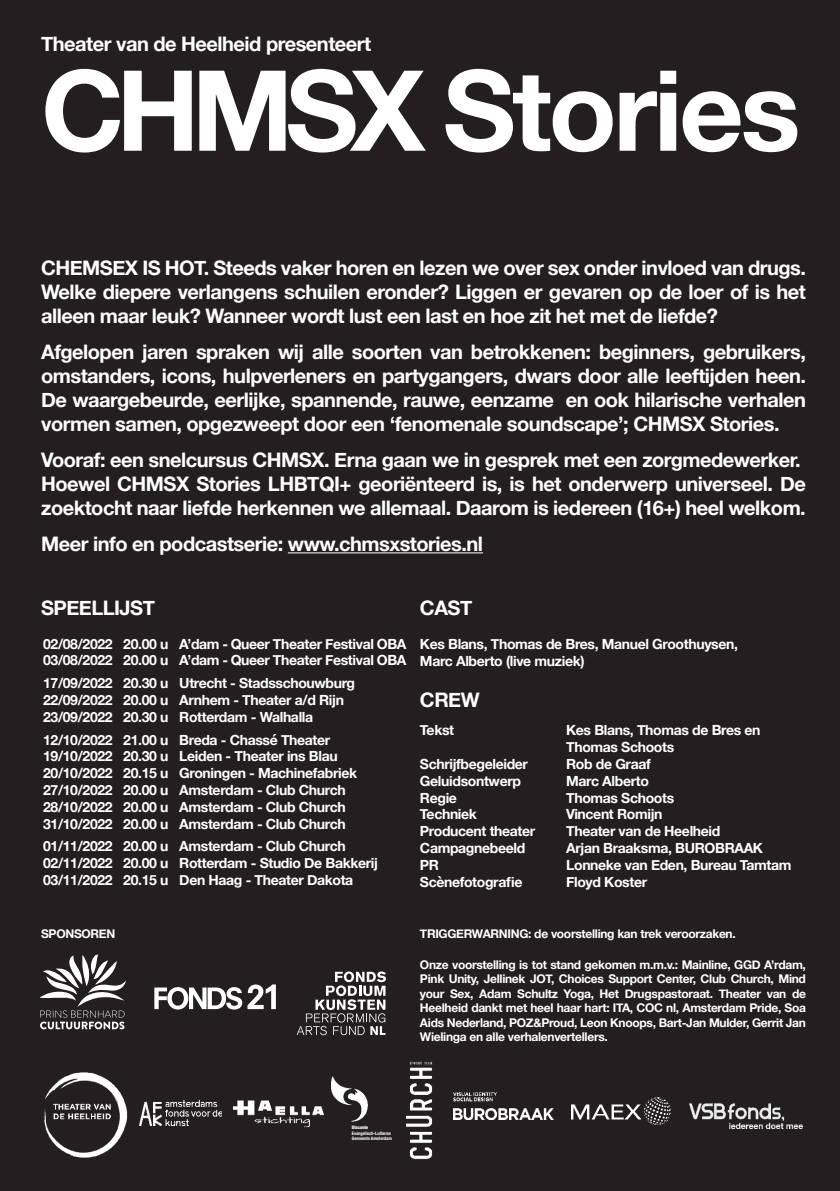
<style>
.page{position:relative;width:840px;height:1191px;background:#fff}
.page>*{position:absolute;margin:0;border:0;box-sizing:border-box;transform-origin:0 0}
.t1{font:700 112px "Helvetica Neue";letter-spacing:-.03em;color:#fff}
.t2{font:700 20px/24px "Helvetica Neue";letter-spacing:-.025em;color:#fff}
.t3{font:700 14px "Helvetica Neue";letter-spacing:-.025em;color:#fff}
.t4{font:700 12px/14.4px "Helvetica Neue";letter-spacing:-.025em;color:#fff;text-align:justify}
.t5{font:700 condensed 4.6px "Helvetica Neue";letter-spacing:-.01em;color:#fff}
.t6{font:900 condensed 4.6px "Helvetica Neue";letter-spacing:-.01em;color:#fff}
</style>
<div class="page">
<div style="left:0;top:0;width:839px;height:1191px;background:#231f20"></div>
<hr style="left:288px;top:552px;width:195px;height:1px;background:#fff">
<img style="left:331px;top:1076px;width:37px;height:46px">
<img style="left:689px;top:1103px;width:113px;height:25px">
<img style="left:139px;top:1100px;width:83px;height:25px">
<img style="left:234px;top:1100px;width:89px;height:28px">
<img style="left:406px;top:1061px;width:27px;height:99px">
<img style="left:43px;top:1072px;width:85px;height:86px">
<img style="left:453px;top:1092px;width:100px;height:27px">
<img style="left:571px;top:1097px;width:99px;height:27px">
<svg style="left:296px;top:971px;width:90px;height:64px"></svg>
<svg style="left:154px;top:984px;width:122px;height:25px"></svg>
<svg style="left:40px;top:954px;width:86px;height:75px"></svg>
<p class="t2" style="left:41px;top:32px;width:331px">Theater van de Heelheid presenteert</p>
<p class="t1" style="left:41px;top:23px;width:760px">CHMSX Stories</p>
<p class="t2" style="left:41px;top:256px;width:766px">CHEMSEX IS HOT. Steeds vaker horen en lezen we over sex onder invloed van drugs.</p>
<p class="t2" style="left:41px;top:280px;width:765px">Welke diepere verlangens schuilen eronder? Liggen er gevaren op de loer of is het alleen maar leuk? Wanneer wordt lust een last en hoe zit het met de liefde?</p>
<p class="t2" style="left:41px;top:340px;width:765px;text-align:justify">Afgelopen jaren spraken wij alle soorten van betrokkenen: beginners, gebruikers, omstanders, icons, hulpverleners en partygangers, dwars door alle leeftijden heen.<br>De waargebeurde, eerlijke, spannende, rauwe, eenzame en ook hilarische verhalen vormen samen, opgezweept door een ‘fenomenale soundscape’; CHMSX Stories.</p>
<p class="t2" style="left:41px;top:448px;width:760px">Vooraf: een snelcursus CHMSX. Erna gaan we in gesprek met een zorgmedewerker.</p>
<p class="t2" style="left:41px;top:472px;width:765px">Hoewel CHMSX Stories LHBTQI+ georiënteerd is, is het onderwerp universeel. De zoektocht naar liefde herkennen we allemaal. Daarom is iedereen (16+) heel welkom.</p>
<p class="t2" style="left:41px;top:532px;width:443px">Meer info en podcastserie: www.chmsxstories.nl</p>
<p class="t2" style="left:41px;top:596px;width:115px">SPEELLIJST</p>
<p class="t3" style="left:43px;top:632px;width:364px">02/08/2022 20.00 u A’dam - Queer Theater Festival OBA</p>
<p class="t3" style="left:43px;top:649px;width:364px">03/08/2022 20.00 u A’dam - Queer Theater Festival OBA</p>
<p class="t3" style="left:43px;top:672px;width:313px">17/09/2022 20.30 u Utrecht - Stadsschouwburg</p>
<p class="t3" style="left:43px;top:689px;width:302px">22/09/2022 20.00 u Arnhem - Theater a/d Rijn</p>
<p class="t3" style="left:43px;top:706px;width:271px">23/09/2022 20.30 u Rotterdam - Walhalla</p>
<p class="t3" style="left:43px;top:728px;width:288px">12/10/2022 21.00 u Breda - Chassé Theater</p>
<p class="t3" style="left:43px;top:745px;width:296px">19/10/2022 20.30 u Leiden - Theater ins Blau</p>
<p class="t3" style="left:43px;top:762px;width:315px">20/10/2022 20.15 u Groningen - Machinefabriek</p>
<p class="t3" style="left:43px;top:779px;width:304px">27/10/2022 20.00 u Amsterdam - Club Church</p>
<p class="t3" style="left:43px;top:796px;width:304px">28/10/2022 20.00 u Amsterdam - Club Church</p>
<p class="t3" style="left:43px;top:812px;width:304px">31/10/2022 20.00 u Amsterdam - Club Church</p>
<p class="t3" style="left:43px;top:835px;width:304px">01/11/2022 20.00 u Amsterdam - Club Church</p>
<p class="t3" style="left:43px;top:852px;width:336px">02/11/2022 20.00 u Rotterdam - Studio De Bakkerij</p>
<p class="t3" style="left:43px;top:869px;width:311px">03/11/2022 20.15 u Den Haag - Theater Dakota</p>
<p class="t4" style="left:41px;top:926px;width:76px">SPONSOREN</p>
<p class="t2" style="left:420px;top:596px;width:54px">CAST</p>
<p class="t3" style="left:420px;top:633px;width:319px">Kes Blans, Thomas de Bres, Manuel Groothuysen,</p>
<p class="t3" style="left:420px;top:649px;width:166px">Marc Alberto (live muziek)</p>
<p class="t2" style="left:420px;top:688px;width:61px">CREW</p>
<p class="t3" style="left:420px;top:719px;width:36px">Tekst</p>
<p class="t3" style="left:566px;top:719px;width:196px">Kes Blans, Thomas de Bres en</p>
<p class="t3" style="left:566px;top:736px;width:109px">Thomas Schoots</p>
<p class="t3" style="left:420px;top:753px;width:109px">Schrijfbegeleider</p>
<p class="t3" style="left:566px;top:753px;width:86px">Rob de Graaf</p>
<p class="t3" style="left:420px;top:769px;width:102px">Geluidsontwerp</p>
<p class="t3" style="left:566px;top:769px;width:84px">Marc Alberto</p>
<p class="t3" style="left:420px;top:786px;width:38px">Regie</p>
<p class="t3" style="left:566px;top:786px;width:109px">Thomas Schoots</p>
<p class="t3" style="left:420px;top:803px;width:58px">Techniek</p>
<p class="t3" style="left:566px;top:803px;width:98px">Vincent Romijn</p>
<p class="t3" style="left:420px;top:820px;width:117px">Producent theater</p>
<p class="t3" style="left:566px;top:820px;width:156px">Theater van de Heelheid</p>
<p class="t3" style="left:420px;top:837px;width:107px">Campagnebeeld</p>
<p class="t3" style="left:566px;top:837px;width:198px">Arjan Braaksma, BUROBRAAK</p>
<p class="t3" style="left:420px;top:853px;width:21px">PR</p>
<p class="t3" style="left:566px;top:853px;width:227px">Lonneke van Eden, Bureau Tamtam</p>
<p class="t3" style="left:420px;top:870px;width:104px">Scènefotografie</p>
<p class="t3" style="left:566px;top:870px;width:82px">Floyd Koster</p>
<p class="t4" style="left:420px;top:926px;width:317px">TRIGGERWARNING: de voorstelling kan trek veroorzaken.</p>
<p class="t4" style="left:420px;top:957px;width:387px">Onze voorstelling is tot stand gekomen m.m.v.: Mainline, GGD A’rdam, Pink Unity, Jellinek JOT, Choices Support Center, Club Church, Mind your Sex, Adam Schultz Yoga, Het Drugspastoraat. Theater van de Heelheid dankt met heel haar hart: ITA, COC nl, Amsterdam Pride, Soa Aids Nederland, POZ&amp;Proud, Leon Knoops, Bart-Jan Mulder, Gerrit Jan Wielinga en alle verhalenvertellers.</p>
<p class="t6" style="left:351px;top:1123px;width:18px">Diaconie</p>
<p class="t5" style="left:351px;top:1129px;width:41px">Evangelisch-Lutherse</p>
<p class="t5" style="left:351px;top:1134px;width:42px">Gemeente Amsterdam</p>
</div>
